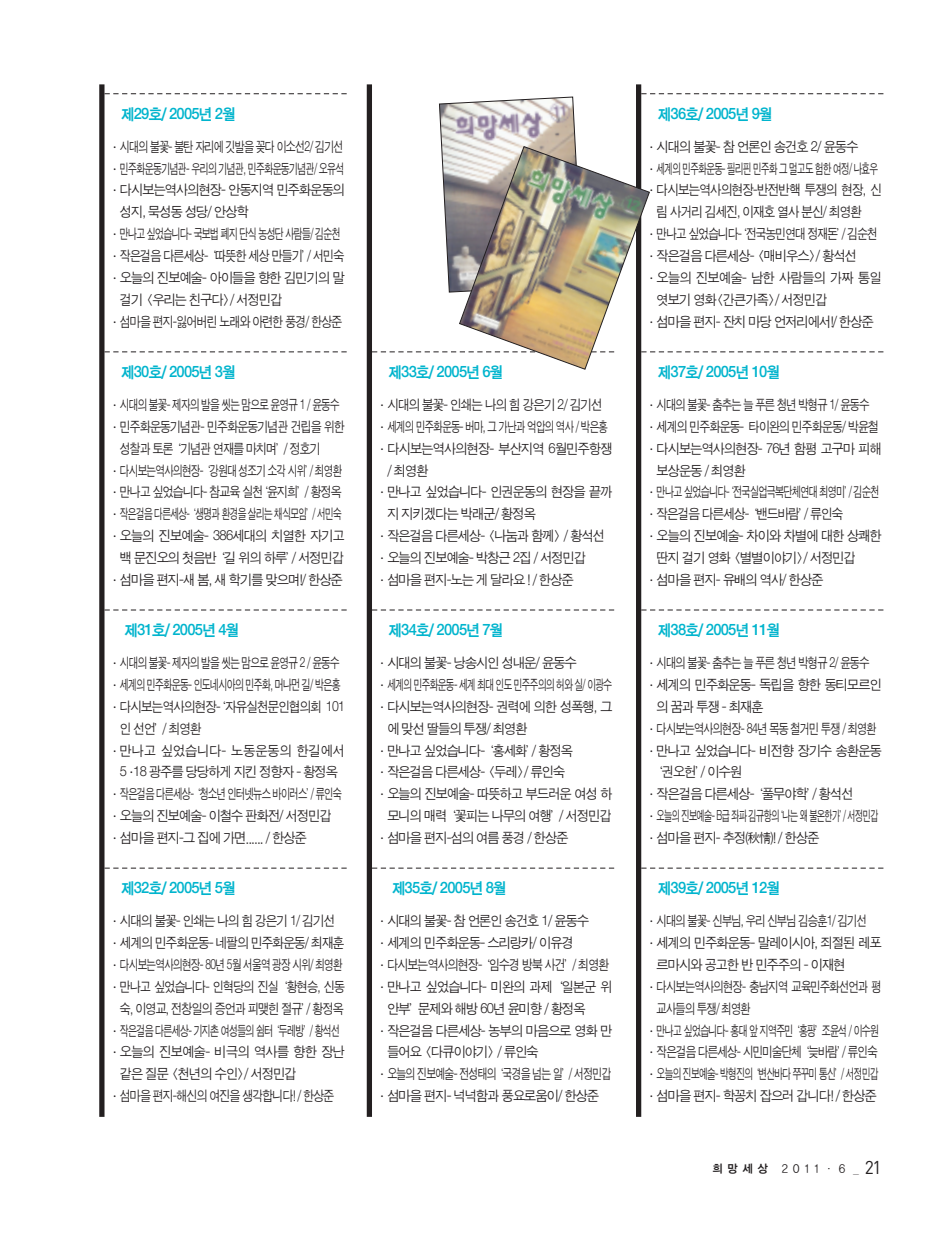
<style>
.page{position:relative;width:943px;height:1241px;background:#fff}
.page>*{position:absolute;margin:0;border:0;box-sizing:border-box;transform-origin:0 0}
.t1{font:15.75px "Sand Kg";letter-spacing:-.055em;color:#00b4cd;scale:.95 1}
.t2{font:14px "Sand Jg";letter-spacing:-.055em;color:#231f20;scale:.95 1}
.t3{font:14px "Sand Jg";letter-spacing:-.035em;color:#231f20;scale:.95 1}
.t4{font:14px "Sand Jg";letter-spacing:-.055em;color:#231f20;scale:.9 1}
.t5{font:14px "Sand Jg";letter-spacing:-.055em;color:#231f20;scale:.86 1}
.t6{font:14px "Sand Jg";letter-spacing:-.055em;color:#231f20;scale:.85 1}
.t7{font:14px "Sand Jg";letter-spacing:.01em;color:#231f20;scale:.95 1}
.t8{font:14px "Sand Jg";letter-spacing:-.055em;color:#231f20;scale:.8 1}
.t9{font:11.38px "YGO12";color:#231f20}
.s1{font-family:"YGO14"}
.s2{font-family:"Y Mj O11";font-size:12.25px}
.s3{font-family:"DIN";font-size:18.38px}
</style>
<div class="page">
<svg style="left:104px;top:93px;width:243px;height:1px"></svg>
<svg style="left:104px;top:351px;width:243px;height:1px"></svg>
<svg style="left:104px;top:609px;width:243px;height:1px"></svg>
<svg style="left:104px;top:867px;width:243px;height:1px"></svg>
<div style="left:99px;top:84px;width:5px;height:1032px;background:#231f20"></div>
<svg style="left:372px;top:609px;width:242px;height:1px"></svg>
<svg style="left:372px;top:867px;width:242px;height:1px"></svg>
<div style="left:367px;top:84px;width:5px;height:1032px;background:#231f20"></div>
<svg style="left:641px;top:609px;width:242px;height:1px"></svg>
<svg style="left:641px;top:867px;width:242px;height:1px"></svg>
<div style="left:636px;top:84px;width:5px;height:1032px;background:#231f20"></div>
<svg style="left:372px;top:93px;width:511px;height:277px"></svg>
<p class="t1" style="left:121px;top:106px;width:122px">제29호/ 2005년 2월</p>
<p class="t2" style="left:109px;top:139px;width:248px">·시대의 불꽃- 불탄 자리에 깃발을 꽂다 이소선2/ 김기선</p>
<p class="t2" style="left:109px;top:161px;width:249px">·민주화운동기념관- 우리의 기념관, 민주화운동기념관/ 오유석</p>
<p class="t2" style="left:109px;top:183px;width:250px">·다시보는역사의현장- 안동지역 민주화운동의</p>
<p class="t2" style="left:120px;top:205px;width:137px">성지, 묵성동 성당/ 안상학</p>
<p class="t2" style="left:109px;top:227px;width:245px">·만나고 싶었습니다- 국보법 폐지 단식 농성단 사람들/ 김순천</p>
<p class="t2" style="left:109px;top:249px;width:249px">·작은걸음 다른세상-‘따뜻한 세상 만들기’/ 서민숙</p>
<p class="t2" style="left:109px;top:271px;width:250px">·오늘의 진보예술- 아이들을 향한 김민기의 말</p>
<p class="t2" style="left:120px;top:292px;width:172px">걸기 &lt;우리는 친구다&gt;/ 서정민갑</p>
<p class="t2" style="left:109px;top:314px;width:247px">·섬마을 편지-잃어버린 노래와 아련한 풍경/ 한상준</p>
<p class="t1" style="left:121px;top:364px;width:122px">제30호/ 2005년 3월</p>
<p class="t2" style="left:109px;top:397px;width:244px">·시대의 불꽃- 제자의 발을 씻는 맘으로 윤영규 1 / 윤동수</p>
<p class="t2" style="left:109px;top:419px;width:250px">·민주화운동기념관- 민주화운동기념관 건립을 위한</p>
<p class="t6" style="left:120px;top:441px;width:237px">성찰과 토론‘기념관 연재를 마치며’/ 정호기</p>
<p class="t2" style="left:109px;top:463px;width:247px">·다시보는역사의현장-‘강원대 성조기 소각 시위’/ 최영환</p>
<p class="t2" style="left:109px;top:485px;width:247px">·만나고 싶었습니다- 참교육 실천‘윤지희’/ 황정옥</p>
<p class="t2" style="left:109px;top:507px;width:247px">·작은걸음 다른세상-‘생명과 환경을 살리는 채식모임’/ 서민숙</p>
<p class="t2" style="left:109px;top:529px;width:250px">·오늘의 진보예술- 386세대의 치열한 자기고</p>
<p class="t2" style="left:120px;top:550px;width:237px">백 문진오의 첫음반‘길 위의 하루’/ 서정민갑</p>
<p class="t2" style="left:109px;top:572px;width:248px">·섬마을 편지-새 봄, 새 학기를 맞으며!/ 한상준</p>
<p class="t1" style="left:124px;top:622px;width:122px">제31호/ 2005년 4월</p>
<p class="t2" style="left:109px;top:655px;width:244px">·시대의 불꽃- 제자의 발을 씻는 맘으로 윤영규 2 / 윤동수</p>
<p class="t2" style="left:109px;top:677px;width:245px">·세계의 민주화운동- 인도네시아의 민주화, 머나먼 길/ 박은홍</p>
<p class="t2" style="left:109px;top:699px;width:250px">·다시보는역사의현장‘- 자유실천문인협의회 101</p>
<p class="t4" style="left:120px;top:721px;width:92px">인 선언’/ 최영환</p>
<p class="t7" style="left:109px;top:743px;width:250px">·만나고 싶었습니다- 노동운동의 한길에서</p>
<p class="t2" style="left:120px;top:765px;width:231px">5·18 광주를 당당하게 지킨 정향자 - 황정옥</p>
<p class="t2" style="left:109px;top:786px;width:247px">·작은걸음 다른세상-‘청소년 인터넷뉴스 바이러스’/ 류인숙</p>
<p class="t2" style="left:109px;top:808px;width:236px">·오늘의 진보예술- 이철수 판화전/ 서정민갑</p>
<p class="t2" style="left:109px;top:830px;width:210px">·섬마을 편지-그 집에 가면...... / 한상준</p>
<p class="t1" style="left:121px;top:880px;width:122px">제32호/ 2005년 5월</p>
<p class="t2" style="left:109px;top:913px;width:240px">·시대의 불꽃- 인쇄는 나의 힘 강은기 1/ 김기선</p>
<p class="t2" style="left:109px;top:935px;width:249px">·세계의 민주화운동- 네팔의 민주화운동/ 최재훈</p>
<p class="t2" style="left:109px;top:957px;width:248px">·다시보는역사의현장- 80년 5월 서울역 광장 시위/ 최영환</p>
<p class="t2" style="left:109px;top:979px;width:250px">·만나고 싶었습니다- 인혁당의 진실‘황현승, 신동</p>
<p class="t5" style="left:120px;top:1001px;width:262px">숙, 이영교, 전창일의 증언과 피맺힌 절규’/ 황정옥</p>
<p class="t2" style="left:109px;top:1023px;width:245px">·작은걸음 다른세상- 기지촌 여성들의 쉼터‘두레방’/ 황석선</p>
<p class="t3" style="left:109px;top:1044px;width:250px">·오늘의 진보예술- 비극의 역사를 향한 장난</p>
<p class="t2" style="left:120px;top:1066px;width:187px">같은 질문 &lt;천년의 수인&gt;/ 서정민갑</p>
<p class="t2" style="left:109px;top:1088px;width:239px">·섬마을 편지-해신의 여진을 생각합니다! / 한상준</p>
<p class="t1" style="left:388px;top:364px;width:122px">제33호/ 2005년 6월</p>
<p class="t2" style="left:376px;top:397px;width:240px">·시대의 불꽃- 인쇄는 나의 힘 강은기 2/ 김기선</p>
<p class="t2" style="left:376px;top:419px;width:245px">·세계의 민주화운동- 버마, 그 가난과 억압의 역사 / 박은홍</p>
<p class="t2" style="left:376px;top:441px;width:250px">·다시보는역사의현장- 부산지역 6월민주항쟁</p>
<p class="t2" style="left:387px;top:463px;width:45px">/ 최영환</p>
<p class="t2" style="left:376px;top:485px;width:250px">·만나고 싶었습니다- 인권운동의 현장을 끝까</p>
<p class="t2" style="left:387px;top:507px;width:158px">지 지키겠다는 박래군/ 황정옥</p>
<p class="t2" style="left:376px;top:529px;width:242px">·작은걸음 다른세상- &lt;나눔과 함께&gt; / 황석선</p>
<p class="t2" style="left:376px;top:550px;width:222px">·오늘의 진보예술- 박창근 2집 / 서정민갑</p>
<p class="t2" style="left:376px;top:572px;width:209px">·섬마을 편지-노는 게 달라요 ! / 한상준</p>
<p class="t1" style="left:388px;top:622px;width:122px">제34호/ 2005년 7월</p>
<p class="t2" style="left:376px;top:655px;width:212px">·시대의 불꽃- 낭송시인 성내운/ 윤동수</p>
<p class="t2" style="left:376px;top:677px;width:250px">·세계의 민주화운동- 세계 최대 인도 민주주의의 허와 실/ 이광수</p>
<p class="t2" style="left:376px;top:699px;width:250px">·다시보는역사의현장- 권력에 의한 성폭행, 그</p>
<p class="t2" style="left:387px;top:721px;width:149px">에 맞선 딸들의 투쟁/ 최영환</p>
<p class="t2" style="left:376px;top:743px;width:208px">·만나고 싶었습니다-‘홍세화’/ 황정옥</p>
<p class="t2" style="left:376px;top:765px;width:200px">·작은걸음 다른세상- &lt;두레&gt;/ 류인숙</p>
<p class="t2" style="left:376px;top:786px;width:250px">·오늘의 진보예술- 따뜻하고 부드러운 여성 하</p>
<p class="t2" style="left:387px;top:808px;width:237px">모니의 매력‘꽃피는 나무의 여행’/ 서정민갑</p>
<p class="t2" style="left:376px;top:830px;width:204px">·섬마을 편지-섬의 여름 풍경 / 한상준</p>
<p class="t1" style="left:392px;top:880px;width:122px">제35호/ 2005년 8월</p>
<p class="t2" style="left:376px;top:913px;width:225px">·시대의 불꽃- 참 언론인 송건호 1/ 윤동수</p>
<p class="t2" style="left:376px;top:935px;width:209px">·세계의 민주화운동- 스리랑카/ 이유경</p>
<p class="t2" style="left:376px;top:957px;width:247px">·다시보는역사의현장-‘임수경 방북 사건’/ 최영환</p>
<p class="t2" style="left:376px;top:979px;width:250px">·만나고 싶었습니다- 미완의 과제‘일본군 위</p>
<p class="t2" style="left:387px;top:1001px;width:210px">안부’문제와 해방 60년 윤미향 / 황정옥</p>
<p class="t2" style="left:376px;top:1023px;width:250px">·작은걸음 다른세상- 농부의 마음으로 영화 만</p>
<p class="t2" style="left:387px;top:1044px;width:161px">들어요 &lt;다큐이야기&gt; / 류인숙</p>
<p class="t2" style="left:376px;top:1066px;width:249px">·오늘의 진보예술- 전성태의‘국경을 넘는 일’/ 서정민갑</p>
<p class="t2" style="left:376px;top:1088px;width:236px">·섬마을 편지- 넉넉함과 풍요로움이/ 한상준</p>
<p class="t1" style="left:658px;top:106px;width:122px">제36호/ 2005년 9월</p>
<p class="t2" style="left:645px;top:139px;width:225px">·시대의 불꽃- 참 언론인 송건호 2/ 윤동수</p>
<p class="t2" style="left:645px;top:161px;width:246px">·세계의 민주화운동- 필리핀 민주화 그 멀고도 험한 여정/ 나효우</p>
<p class="t2" style="left:645px;top:183px;width:250px">·다시보는역사의현장-반전반핵 투쟁의 현장, 신</p>
<p class="t4" style="left:656px;top:205px;width:229px">림 사거리 김세진, 이재호 열사 분신/ 최영환</p>
<p class="t2" style="left:645px;top:227px;width:246px">·만나고 싶었습니다-‘전국농민연대 정재돈’/ 김순천</p>
<p class="t2" style="left:645px;top:249px;width:224px">·작은걸음 다른세상- &lt;매비우스&gt;/ 황석선</p>
<p class="t3" style="left:645px;top:271px;width:250px">·오늘의 진보예술- 남한 사람들의 가짜 통일</p>
<p class="t2" style="left:656px;top:292px;width:181px">엿보기 영화&lt;간큰가족&gt;/ 서정민갑</p>
<p class="t2" style="left:645px;top:314px;width:242px">·섬마을 편지- 잔치 마당 언저리에서!/ 한상준</p>
<p class="t1" style="left:658px;top:364px;width:130px">제37호/ 2005년 10월</p>
<p class="t2" style="left:645px;top:397px;width:237px">·시대의 불꽃- 춤추는 늘 푸른 청년 박형규 1/ 윤동수</p>
<p class="t2" style="left:645px;top:419px;width:247px">·세계의 민주화운동- 타이완의 민주화운동/ 박윤철</p>
<p class="t2" style="left:645px;top:441px;width:250px">·다시보는역사의현장- 76년 함평 고구마 피해</p>
<p class="t2" style="left:656px;top:463px;width:95px">보상운동 / 최영환</p>
<p class="t2" style="left:645px;top:485px;width:248px">·만나고 싶었습니다‘- 전국실업극복단체연대 최영미’/ 김순천</p>
<p class="t2" style="left:645px;top:507px;width:209px">·작은걸음 다른세상-‘밴드바람’/ 류인숙</p>
<p class="t2" style="left:645px;top:529px;width:250px">·오늘의 진보예술- 차이와 차별에 대한 상쾌한</p>
<p class="t2" style="left:656px;top:550px;width:211px">딴지 걸기 영화 &lt;별별이야기&gt;/ 서정민갑</p>
<p class="t2" style="left:645px;top:572px;width:189px">·섬마을 편지- 유배의 역사/ 한상준</p>
<p class="t1" style="left:658px;top:622px;width:130px">제38호/ 2005년 11월</p>
<p class="t2" style="left:645px;top:655px;width:237px">·시대의 불꽃- 춤추는 늘 푸른 청년 박형규 2/ 윤동수</p>
<p class="t2" style="left:645px;top:677px;width:250px">·세계의 민주화운동- 독립을 향한 동티모르인</p>
<p class="t2" style="left:656px;top:699px;width:114px">의 꿈과 투쟁 - 최재훈</p>
<p class="t2" style="left:645px;top:721px;width:245px">·다시보는역사의현장- 84년 목동 철거민 투쟁 / 최영환</p>
<p class="t2" style="left:645px;top:743px;width:250px">·만나고 싶었습니다- 비전향 장기수 송환운동</p>
<p class="t2" style="left:650px;top:765px;width:98px">‘권오헌’/ 이수원</p>
<p class="t2" style="left:645px;top:786px;width:220px">·작은걸음 다른세상-‘풀무야학’/ 황석선</p>
<p class="t2" style="left:645px;top:808px;width:247px">·오늘의 진보예술- B급 좌파 김규항의‘나는 왜 불온한가’/ 서정민갑</p>
<p class="t2" style="left:645px;top:830px;width:184px">·섬마을 편지- 추정(秋情)! / 한상준</p>
<p class="t1" style="left:658px;top:880px;width:130px">제39호/ 2005년 12월</p>
<p class="t2" style="left:645px;top:913px;width:234px">·시대의 불꽃- 신부님, 우리 신부님 김승훈1/ 김기선</p>
<p class="t2" style="left:645px;top:935px;width:250px">·세계의 민주화운동- 말레이시아, 죄절된 레포</p>
<p class="t2" style="left:656px;top:957px;width:200px">르마시와 공고한 반 민주주의 - 이재현</p>
<p class="t2" style="left:645px;top:979px;width:250px">·다시보는역사의현장- 충남지역 교육민주화선언과 평</p>
<p class="t8" style="left:656px;top:1001px;width:119px">교사들의 투쟁/ 최영환</p>
<p class="t2" style="left:645px;top:1023px;width:247px">·만나고 싶었습니다- 홍대 앞 지역주민‘홍팡’조윤석 / 이수원</p>
<p class="t2" style="left:645px;top:1044px;width:246px">·작은걸음 다른세상- 시민미술단체‘늦바람’/ 류인숙</p>
<p class="t2" style="left:645px;top:1066px;width:247px">·오늘의 진보예술- 박형진의‘변산바다 쭈꾸미 통신’/ 서정민갑</p>
<p class="t2" style="left:645px;top:1088px;width:245px">·섬마을 편지- 학꽁치 잡으러 갑니다! / 한상준</p>
<p class="t9" style="left:712px;top:1160px;width:171px"><span class="s1">희망세상</span> 2011·6 <span class="s2">_</span> <span class="s3">21</span></p>
</div>
